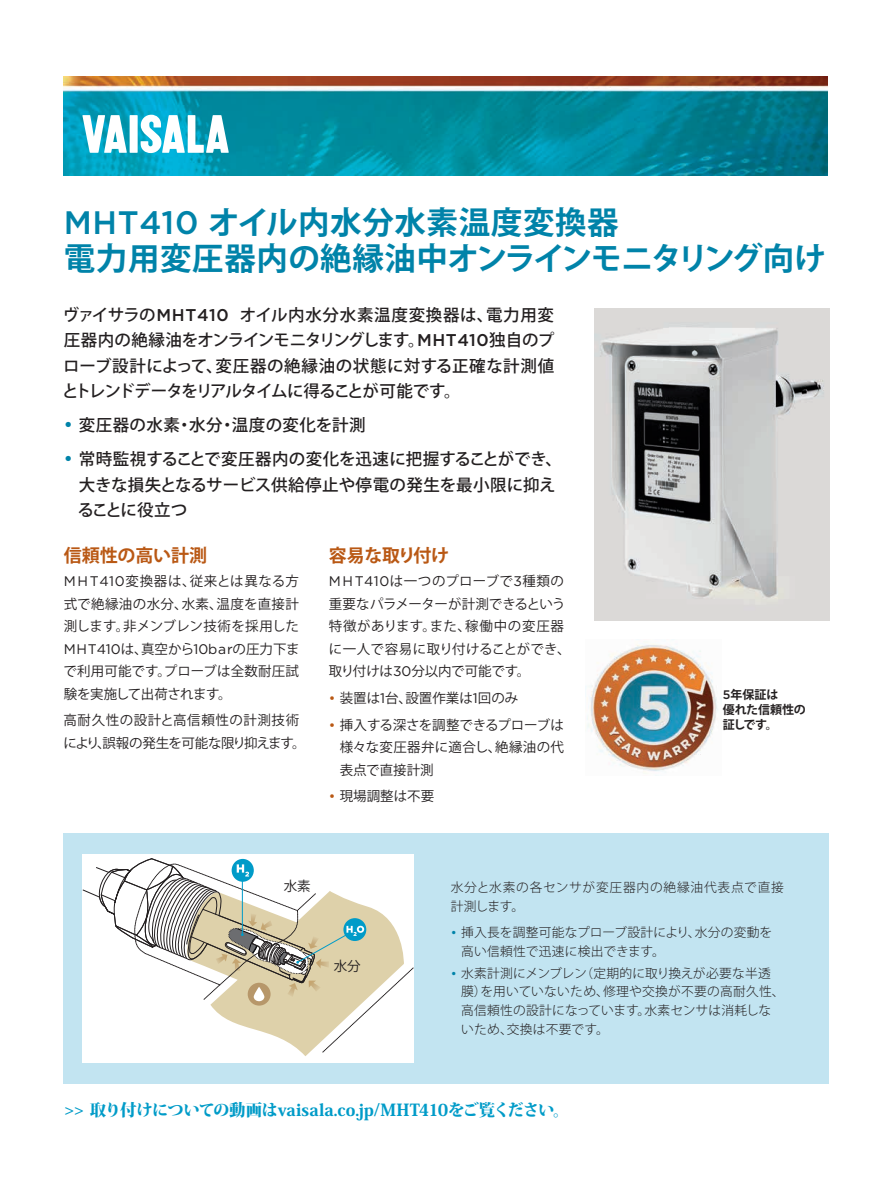
<style>
.page{position:relative;width:893px;height:1191px;background:#fff}
.page>*{position:absolute;margin:0;border:0;box-sizing:border-box;transform-origin:0 0}
.t1{font:700 31.5px/36px "Koz Go Pro";letter-spacing:.015em;color:#0083a9}
.t2{font:700 18px "Koz Go Pro";letter-spacing:-.01em;color:#b95814}
.t3{font:500 16.5px/25.5px "Koz Go Pro";letter-spacing:.01em;color:#231f20;text-align:justify}
.t4{font:800 16.5px "Koz Min Pro";letter-spacing:-.03em;color:#009bc8}
.t5{font:500 16.5px "Koz Go Pro";letter-spacing:.03em;color:#231f20}
.t6{font:13.95px "Gotham";color:#231f20}
.t7{font:13.5px/22.5px "Koz Go Pro";color:#231f20}
.t8{font:300 12.75px/18.8px "Koz Go Pro";letter-spacing:.02em;color:#231f20}
.t9{font:300 12.75px/18.8px "Koz Go Pro";letter-spacing:.06em;color:#231f20}
.t10{font:700 12px/15px "Koz Go Pro";letter-spacing:-.015em;color:#231f20}
.s1{font-family:"Gotham";font-weight:500;font-size:32.4px}
.s2{font-family:"Gotham";font-size:16.95px}
.s3{font-family:"Gotham";font-size:18.6px;color:#0083a9}
.s4{font-family:"Gotham";font-size:13.95px}
.s5{font-family:"Koz Go Pro";font-size:13.5px}
.s6{font-family:"Gotham";font-size:13.95px;color:#b95814}
.s7{font-family:"Gotham";font-weight:500;font-size:12.3px}
.s8{font-family:"Gotham";font-weight:400;color:#0083a9}
.s9{font-family:"Cheltenham Std";font-weight:400;font-style:italic;font-size:21px}
</style>
<div class="page">
<img style="left:64px;top:77px;width:763px;height:99px">
<svg style="left:82px;top:115px;width:45px;height:38px"></svg>
<div style="left:130px;top:115px;width:8px;height:38px;background:#fff"></div>
<svg style="left:141px;top:115px;width:88px;height:38px"></svg>
<div style="left:64px;top:833px;width:765px;height:251px;background:#c2e4f1"></div>
<div style="left:82px;top:854px;width:332px;height:208px;background:#fff"></div>
<svg style="left:82px;top:858px;width:332px;height:198px"></svg>
<img style="left:587px;top:642px;width:134px;height:131px">
<img style="left:594px;top:309px;width:235px;height:311px">
<h1 class="t1" style="left:64px;top:206px;width:763px"><span class="s1">MHT410</span> オイル内水分水素温度変換器<br>電力用変圧器内の絶縁油中オンラインモニタリング向け</h1>
<p class="t3" style="left:62px;top:303px;width:494px">ヴァイサラの<span class="s2">MHT410</span> オイル内水分水素温度変換器は、電力用変圧器内の絶縁油をオンラインモニタリングします。<span class="s2">MHT410</span>独自のプローブ設計によって、変圧器の絶縁油の状態に対する正確な計測値とトレンドデータをリアルタイムに得ることが可能です。</p>
<p class="t5" style="left:64px;top:415px;width:303px"><span class="s3">•</span> 変圧器の水素・水分・温度の変化を計測</p>
<p class="t3" style="left:77px;top:447px;width:486px;text-align:left;text-indent:-14px"><span class="s3">•</span> 常時監視することで変圧器内の変化を迅速に把握することができ、大きな損失となるサービス供給停止や停電の発生を最小限に抑えることに役立つ</p>
<h2 class="t2" style="left:64px;top:543px;width:145px">信頼性の高い計測</h2>
<p class="t7" style="left:64px;top:570px;width:237px;text-align:justify"><span class="s4">MHT410</span>変換器は、従来とは異なる方式で絶縁油の水分、水素、温度を直接計測します。非メンブレン技術を採用した</p>
<p class="t6" style="left:64px;top:640px;width:237px">MHT410<span class="s5">は、真空から</span>10bar<span class="s5">の圧力下ま</span></p>
<p class="t7" style="left:63px;top:660px;width:237px">で利用可能です。プローブは全数耐圧試験を実施して出荷されます。</p>
<p class="t7" style="left:64px;top:709px;width:244px">高耐久性の設計と高信頼性の計測技術により、誤報の発生を可能な限り抑えます。</p>
<h2 class="t2" style="left:329px;top:543px;width:122px">容易な取り付け</h2>
<p class="t7" style="left:329px;top:570px;width:243px"><span class="s4">MHT410</span>は一つのプローブで<span class="s4">3</span>種類の重要なパラメーターが計測できるという特徴があります。また、稼働中の変圧器に一人で容易に取り付けることができ、取り付けは<span class="s4">30</span>分以内で可能です。</p>
<p class="t7" style="left:329px;top:687px;width:191px"><span class="s6">•</span> 装置は<span class="s4">1</span>台、設置作業は<span class="s4">1</span>回のみ</p>
<p class="t7" style="left:340px;top:714px;width:226px;text-align:justify;text-indent:-11px"><span class="s6">•</span> 挿入する深さを調整できるプローブは様々な変圧器弁に適合し、絶縁油の代表点で直接計測</p>
<p class="t7" style="left:329px;top:785px;width:107px"><span class="s6">•</span> 現場調整は不要</p>
<p class="t10" style="left:723px;top:687px;width:85px"><span class="s7">5</span>年保証は<br>優れた信頼性の証しです。</p>
<p class="t7" style="left:284px;top:875px;width:28px">水素</p>
<p class="t7" style="left:334px;top:955px;width:28px">水分</p>
<p class="t9" style="left:451px;top:878px;width:335px">水分と水素の各センサが変圧器内の絶縁油代表点で直接計測します。</p>
<p class="t8" style="left:461px;top:923px;width:313px;text-indent:-10px"><span class="s8">•</span> 挿入長を調整可能なプローブ設計により、水分の変動を高い信頼性で迅速に検出できます。</p>
<p class="t8" style="left:461px;top:963px;width:325px;text-indent:-10px"><span class="s8">•</span> 水素計測にメンブレン（定期的に取り換えが必要な半透膜）を用いていないため、修理や交換が不要の高耐久性、高信頼性の設計になっています。水素センサは消耗しないため、交換は不要です。</p>
<p class="t4" style="left:63px;top:1097px;width:508px"><span class="s9">&gt;&gt;</span> 取り付けについての動画はvaisala.co.jp/MHT410をご覧ください。</p>
</div>
